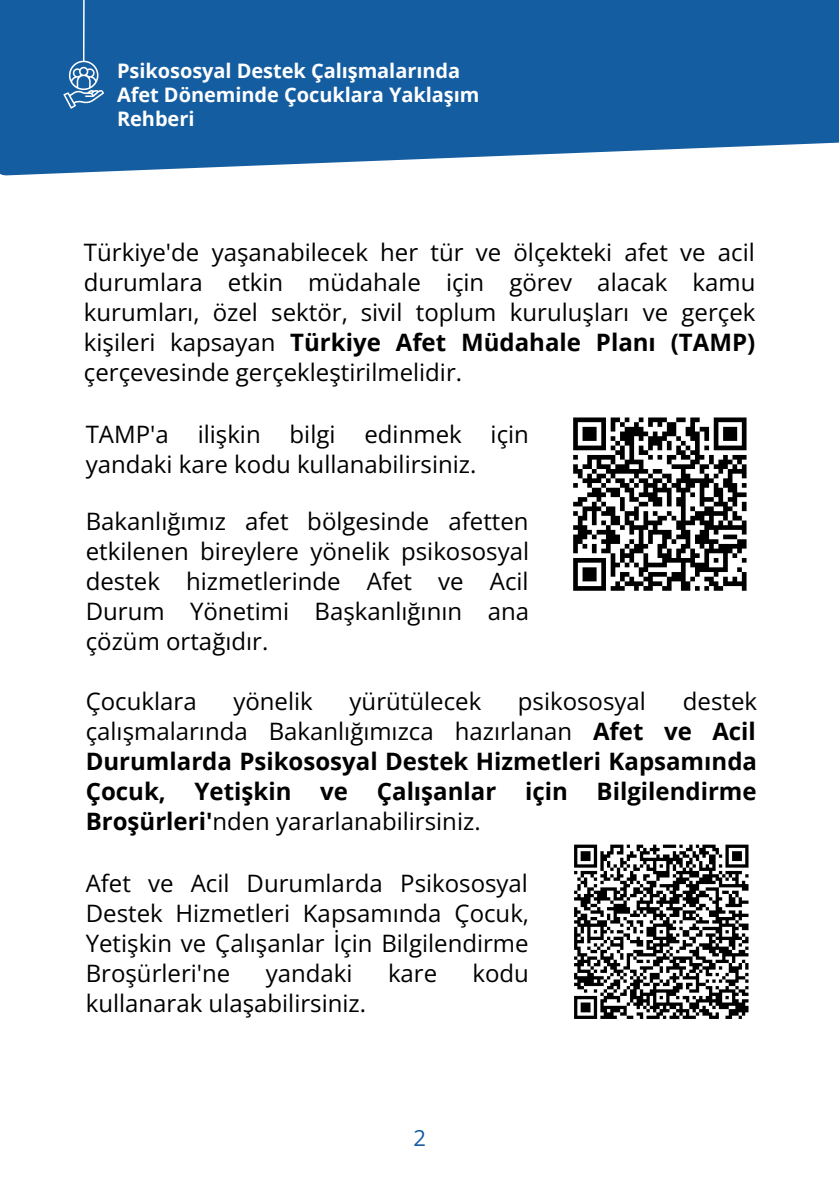
<style>
.page{position:relative;width:839px;height:1191px;background:#fff}
.page>*{position:absolute;margin:0;border:0;box-sizing:border-box;transform-origin:0 0}
.t1{font:24px/30px "Open Sans";color:#000;text-align:justify}
.t2{font:700 24px/30px "Open Sans";color:#000;text-align:justify}
.t3{font:22px "Open Sans";color:#145da0}
.t4{font:700 20px/24px "Open Sans";letter-spacing:-.005em;color:#fff}
.s1{font-weight:700}
.s2{font-weight:400}
</style>
<div class="page">
<svg style="left:0;top:0;width:838px;height:176px;background:#2a6ca9"></svg>
<hr style="left:83px;top:0;width:2px;height:62px;background:#fff">
<svg style="left:63px;top:61px;width:41px;height:48px;background:#4c84b6"></svg>
<svg style="left:573px;top:417px;width:174px;height:174px"></svg>
<svg style="left:574px;top:844px;width:175px;height:175px"></svg>
<p class="t4" style="left:117px;top:58px;width:364px">Psikososyal Destek Çalışmalarında<br>Afet Döneminde Çocuklara Yaklaşım<br>Rehberi</p>
<p class="t1" style="left:84px;top:236px;width:673px">Türkiye'de yaşanabilecek her tür ve ölçekteki afet ve acil durumlara etkin müdahale için görev alacak kamu kurumları, özel sektör, sivil toplum kuruluşları ve gerçek kişileri kapsayan <span class="s1">Türkiye Afet Müdahale Planı (TAMP) </span>çerçevesinde gerçekleştirilmelidir.</p>
<p class="t1" style="left:86px;top:419px;width:444px">TAMP'a ilişkin bilgi edinmek için yandaki kare kodu kullanabilirsiniz.</p>
<p class="t1" style="left:86px;top:506px;width:445px">Bakanlığımız afet bölgesinde afetten etkilenen bireylere yönelik psikososyal destek hizmetlerinde Afet ve Acil Durum Yönetimi Başkanlığının ana çözüm ortağıdır.</p>
<p class="t2" style="left:86px;top:686px;width:672px;text-indent:597px"><span class="s2">destek çalışmalarında Bakanlığımızca hazırlanan</span> Afet ve Acil Durumlarda Psikososyal Destek Hizmetleri Kapsamında Çocuk, Yetişkin ve Çalışanlar için Bilgilendirme Broşürleri'<span class="s2">nden yararlanabilirsiniz.</span></p>
<p class="t1" style="left:86px;top:686px;width:112px">Çocuklara</p>
<p class="t1" style="left:233px;top:686px;width:81px">yönelik</p>
<p class="t1" style="left:349px;top:686px;width:133px">yürütülecek</p>
<p class="t1" style="left:518px;top:686px;width:129px">psikososyal</p>
<p class="t1" style="left:86px;top:868px;width:445px">Afet ve Acil Durumlarda Psikososyal Destek Hizmetleri Kapsamında Çocuk, Yetişkin ve Çalışanlar İçin Bilgilendirme Broşürleri'ne</p>
<p class="t1" style="left:266px;top:958px;width:88px">yandaki</p>
<p class="t1" style="left:388px;top:958px;width:51px">kare</p>
<p class="t1" style="left:472px;top:958px;width:58px">kodu</p>
<p class="t1" style="left:86px;top:988px;width:282px">kullanarak ulaşabilirsiniz.</p>
<p class="t3" style="left:413px;top:1123px;width:14px">2</p>
</div>
